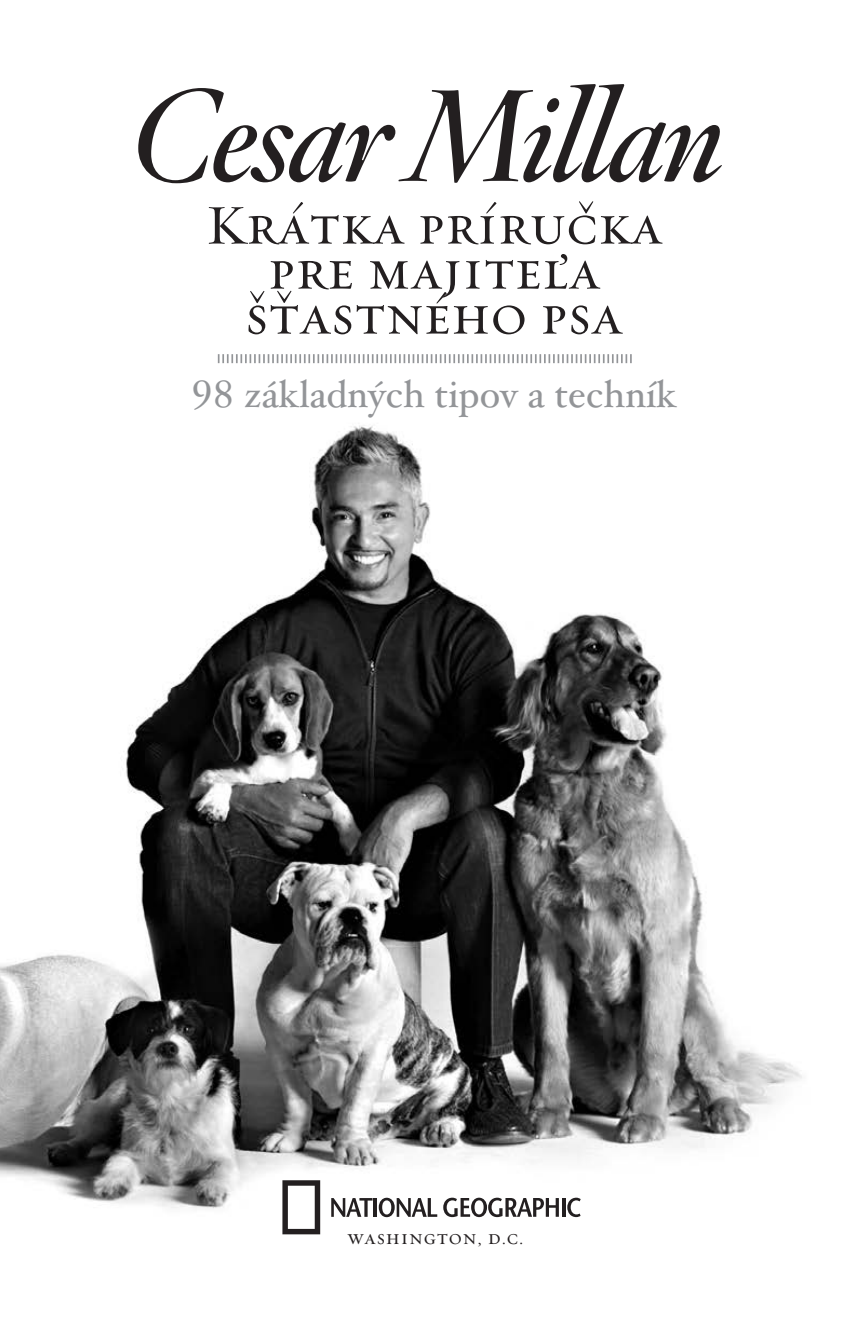
<style>
.page{position:relative;width:868px;height:1327px;background:#fff}
.page>*{position:absolute;margin:0;border:0;box-sizing:border-box;transform-origin:0 0}
.t1{font:italic 127.8px "Hoefler Titling CE Sem Bd";letter-spacing:-.03em;color:#231f20}
.t2{font:56.25px/45px "Requiem HTFCE Small Caps";color:#231f20;text-align:center}
.t3{font:38.25px "Hoefler Text CE";color:#939598}
.t4{font:20.25px "Requiem HTFCE Small Caps";letter-spacing:.04em;color:#231f20}
</style>
<div class="page">
<img style="left:0;top:354px;width:802px;height:881px">
<svg style="left:282px;top:1180px;width:38px;height:54px"></svg>
<svg style="left:331px;top:1198px;width:41px;height:18px"></svg>
<hr style="left:373px;top:1198px;width:4px;height:18px;background:#231f20">
<svg style="left:379px;top:1197px;width:58px;height:20px"></svg>
<svg style="left:443px;top:1197px;width:116px;height:20px"></svg>
<hr style="left:562px;top:1198px;width:3px;height:18px;background:#231f20">
<svg style="left:567px;top:1197px;width:13px;height:20px"></svg>
<svg style="left:218px;top:354px;width:413px;height:9px"></svg>
<h1 class="t1" style="left:128px;top:79px;width:595px">Cesar Millan</h1>
<p class="t2" style="left:205px;top:202px;width:458px">Krátka príručka pre majiteľa šťastného psa</p>
<p class="t3" style="left:191px;top:377px;width:488px">98 základných tipov a techník</p>
<p class="t4" style="left:347px;top:1225px;width:177px">washington, d.c.</p>
</div>
